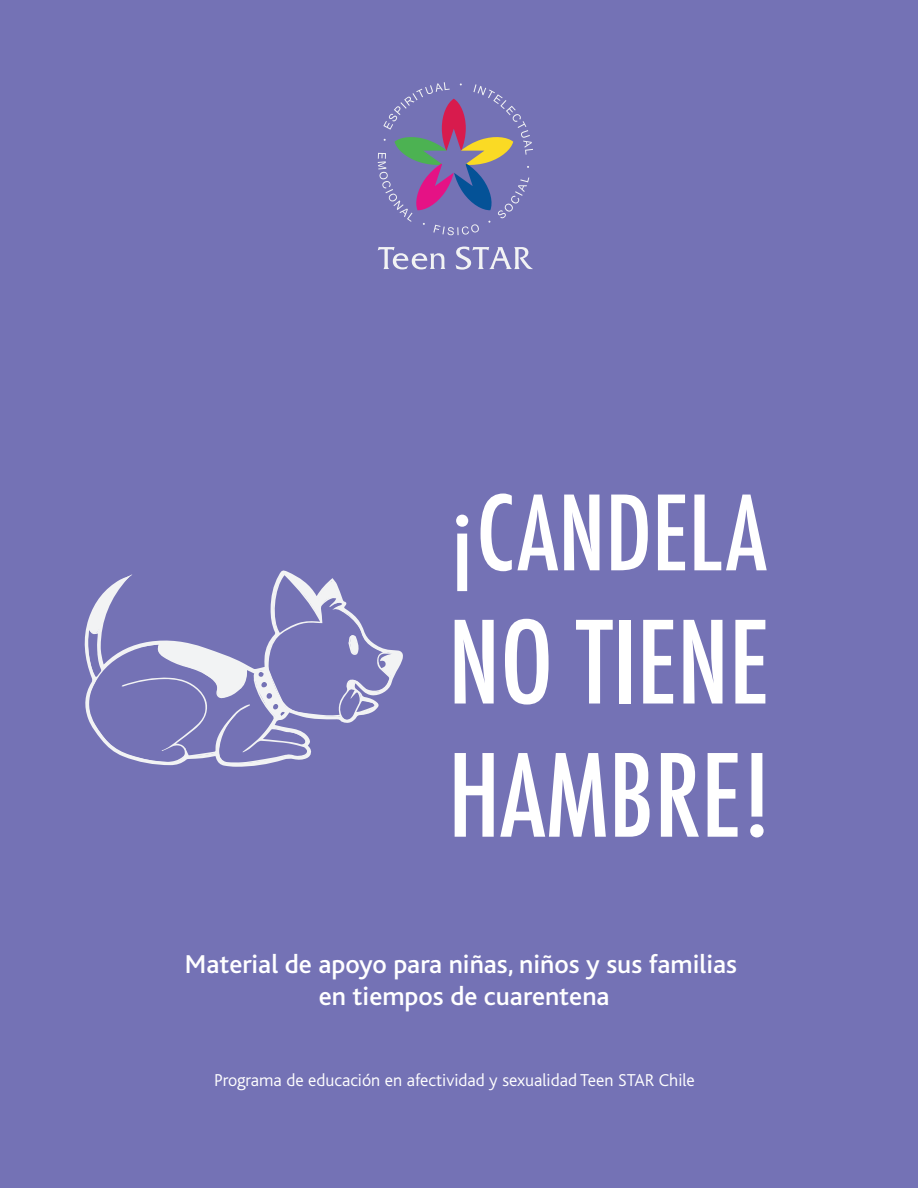
<style>
.page{position:relative;width:918px;height:1188px;background:#7472b5}
.page>*{position:absolute;margin:0;border:0;box-sizing:border-box;transform-origin:0 0}
.t1{font:500 condensed 111px "Futura";color:#fff}
.t2{font:500 condensed 100.5px "Futura";color:#fff}
.t3{font:500 27px "Bliss";color:#fff}
.t4{font:300 18px "Bliss";color:#fff}
</style>
<div class="page">
<svg style="left:84px;top:570px;width:319px;height:197px"></svg>
<svg style="left:378px;top:82px;width:155px;height:153px"></svg>
<svg style="left:378px;top:247px;width:155px;height:23px"></svg>
<p class="t2" style="left:448px;top:469px;width:320px">¡CANDELA</p>
<p class="t1" style="left:448px;top:591px;width:323px">NO TIENE</p>
<p class="t1" style="left:448px;top:725px;width:326px">HAMBRE!</p>
<p class="t3" style="left:185px;top:950px;width:554px">Material de apoyo para niñas, niños y sus familias</p>
<p class="t3" style="left:319px;top:983px;width:292px">en tiempos de cuarentena</p>
<p class="t4" style="left:214px;top:1071px;width:482px">Programa de educación en afectividad y sexualidad Teen STAR Chile</p>
</div>
